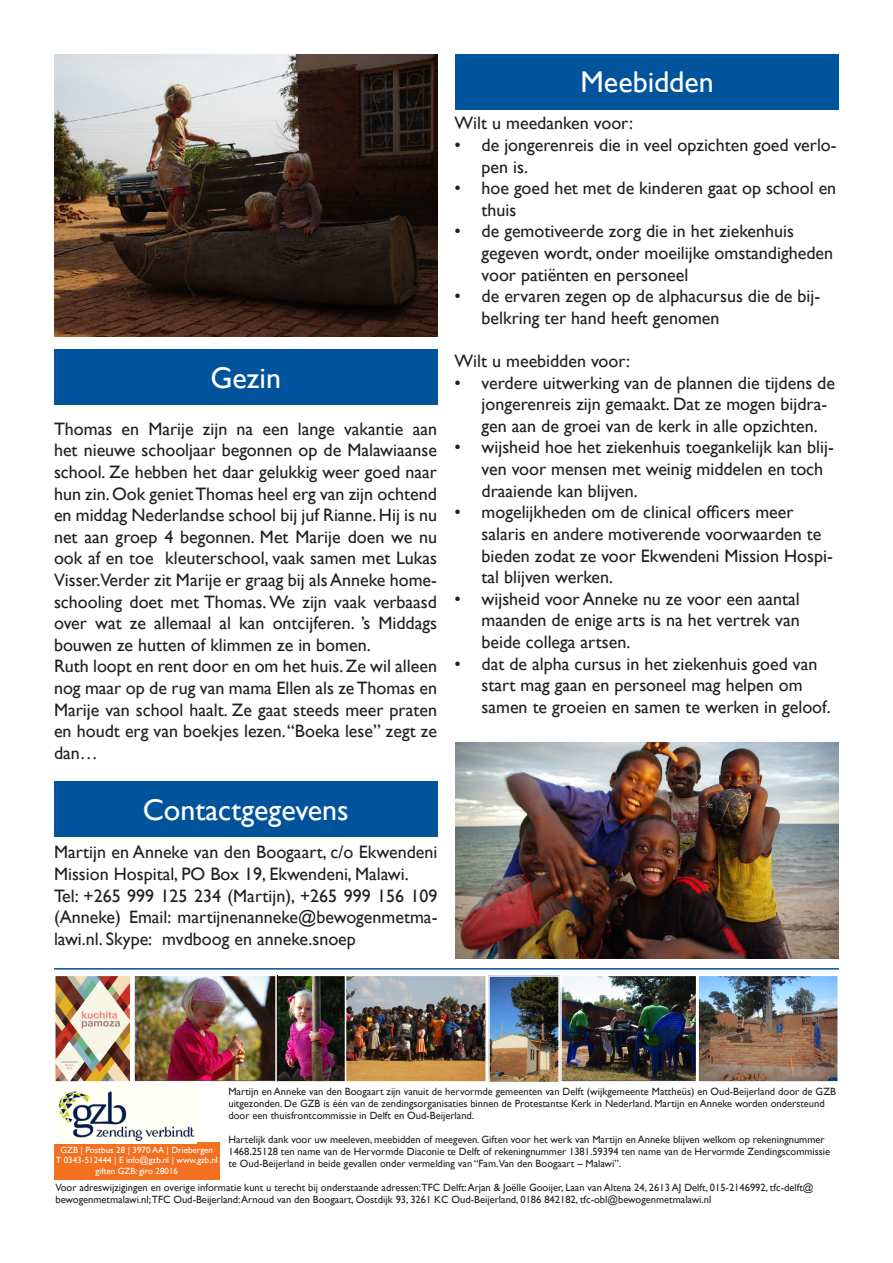
<style>
.page{position:relative;width:893px;height:1263px;background:#fff}
.page>*{position:absolute;margin:0;border:0;box-sizing:border-box;transform-origin:0 0}
.t1{font:30px "Gill Sans";color:#fff}
.t2{font:18px/21.6px "Gill Sans";color:#231f20}
.t3{font:10.5px/12px "Gill Sans";color:#231f20}
.t4{font:9px "Gill Sans";color:#fff}
</style>
<div class="page">
<img style="left:491px;top:978px;width:66px;height:102px">
<div style="left:488px;top:975px;width:72px;height:108px;border:2px solid #fff"></div>
<img style="left:563px;top:977px;width:273px;height:103px">
<div style="left:560px;top:974px;width:137px;height:109px;border:2px solid #fff"></div>
<div style="left:54px;top:1142px;width:166px;height:38px;background:#f37021"></div>
<img style="left:277px;top:977px;width:207px;height:103px">
<div style="left:343px;top:974px;width:144px;height:109px;border:2px solid #fff"></div>
<div style="left:274px;top:974px;width:72px;height:109px;border:2px solid #fff"></div>
<img style="left:136px;top:977px;width:138px;height:103px">
<div style="left:133px;top:974px;width:144px;height:109px;border:2px solid #fff"></div>
<img style="left:57px;top:977px;width:72px;height:103px">
<div style="left:54px;top:974px;width:80px;height:109px;border:2px solid #fff"></div>
<div style="left:697px;top:974px;width:142px;height:109px;border:2px solid #fff"></div>
<hr style="left:54px;top:968px;width:785px;height:1px;background:#01539b">
<div style="left:455px;top:54px;width:384px;height:56px;background:#01539b"></div>
<div style="left:54px;top:781px;width:383px;height:56px;background:#01539b"></div>
<img style="left:54px;top:1087px;width:143px;height:57px">
<div style="left:54px;top:349px;width:383px;height:56px;background:#01539b"></div>
<img style="left:54px;top:54px;width:383px;height:283px">
<img style="left:455px;top:743px;width:384px;height:216px">
<p class="t1" style="left:210px;top:360px;width:72px">Gezin</p>
<p class="t2" style="left:54px;top:418px;width:385px;text-align:justify">Thomas en Marije zijn na een lange vakantie aan het nieuwe schooljaar begonnen op de Malawiaanse school. Ze hebben het daar gelukkig weer goed naar hun zin. Ook geniet Thomas heel erg van zijn ochtend en middag Nederlandse school bij juf Rianne. Hij is nu net aan groep 4 begonnen. Met Marije doen we nu ook af en toe kleuterschool, vaak samen met Lukas Visser.Verder zit Marije er graag bij als Anneke home&shy;schooling doet met Thomas. We zijn vaak verbaasd over wat ze allemaal al kan ontcijferen. ’s Middags bouwen ze hutten of klimmen ze in bomen.</p>
<p class="t2" style="left:54px;top:656px;width:385px;text-align:justify">Ruth loopt en rent door en om het huis. Ze wil alleen nog maar op de rug van mama Ellen als ze Thomas en Marije van school haalt. Ze gaat steeds meer praten en houdt erg van boekjes lezen. “Boeka lese” zegt ze dan…</p>
<p class="t1" style="left:143px;top:792px;width:208px">Contactgegevens</p>
<p class="t2" style="left:54px;top:842px;width:385px">Martijn en Anneke van den Boogaart, c/o Ekwendeni<br>Mission Hospital, PO Box 19, Ekwendeni, Malawi.</p>
<p class="t2" style="left:54px;top:885px;width:385px;text-align:justify">Tel: +265 999 125 234 (Martijn), +265 999 156 109 (Anneke) Email: martijnenanneke@bewogenmetma&shy;lawi.nl. Skype: mvdboog en anneke.snoep</p>
<p class="t1" style="left:580px;top:65px;width:135px">Meebidden</p>
<p class="t2" style="left:454px;top:113px;width:180px">Wilt u meedanken voor:</p>
<p class="t2" style="left:482px;top:135px;width:357px;text-indent:-27px">• de jongerenreis die in veel opzichten goed verlo&shy;pen is.</p>
<p class="t2" style="left:482px;top:178px;width:356px;text-indent:-27px">• hoe goed het met de kinderen gaat op school en thuis</p>
<p class="t2" style="left:482px;top:221px;width:353px;text-indent:-27px">• de gemotiveerde zorg die in het ziekenhuis gegeven wordt, onder moeilijke omstandigheden voor patiënten en personeel</p>
<p class="t2" style="left:482px;top:286px;width:340px;text-indent:-27px">• de ervaren zegen op de alphacursus die de bij&shy;belkring ter hand heeft genomen</p>
<p class="t2" style="left:454px;top:351px;width:177px">Wilt u meebidden voor:</p>
<p class="t2" style="left:482px;top:372px;width:355px;text-indent:-27px">• verdere uitwerking van de plannen die tijdens de jongerenreis zijn gemaakt. Dat ze mogen bijdra&shy;gen aan de groei van de kerk in alle opzichten.</p>
<p class="t2" style="left:482px;top:437px;width:354px;text-indent:-27px">• wijsheid hoe het ziekenhuis toegankelijk kan blij&shy;ven voor mensen met weinig middelen en toch draaiende kan blijven.</p>
<p class="t2" style="left:482px;top:502px;width:353px;text-indent:-27px">• mogelijkheden om de clinical officers meer salaris en andere motiverende voorwaarden te bieden zodat ze voor Ekwendeni Mission Hospi&shy;tal blijven werken.</p>
<p class="t2" style="left:482px;top:588px;width:320px;text-align:justify;text-indent:-27px">• wijsheid voor Anneke nu ze voor een aantal maanden de enige arts is na het vertrek van beide collega artsen.</p>
<p class="t2" style="left:482px;top:653px;width:351px;text-indent:-27px">• dat de alpha cursus in het ziekenhuis goed van start mag gaan en personeel mag helpen om samen te groeien en samen te werken in geloof.</p>
<p class="t3" style="left:228px;top:1086px;width:609px">Martijn en Anneke van den Boogaart zijn vanuit de hervormde gemeenten van Delft (wijkgemeente Mattheüs) en Oud-Beijerland door de GZB uitgezonden. De GZB is één van de zendingsorganisaties binnen de Protestantse Kerk in Nederland. Martijn en Anneke worden ondersteund door een thuisfrontcommissie in Delft en Oud-Beijerland.</p>
<p class="t3" style="left:228px;top:1134px;width:603px">Hartelijk dank voor uw meeleven, meebidden of meegeven. Giften voor het werk van Martijn en Anneke blijven welkom op rekeningnummer<br>1468.25128 ten name van de Hervormde Diaconie te Delft of rekeningnummer 1381.59394 ten name van de Hervormde Zendingscommissie te Oud-Beijerland in beide gevallen onder vermelding van “Fam.Van den Boogaart – Malawi”.</p>
<p class="t3" style="left:56px;top:1182px;width:759px">Voor adreswijzigingen en overige informatie kunt u terecht bij onderstaande adressen:TFC Delft: Arjan &amp; Joëlle Gooijer, Laan van Altena 24, 2613 AJ Delft, 015-2146992, tfc-delft@ bewogenmetmalawi.nl;TFC Oud-Beijerland: Arnoud van den Boogaart, Oostdijk 93, 3261 KC Oud-Beijerland, 0186 842182, tfc-obl@bewogenmetmalawi.nl</p>
<p class="t4" style="left:61px;top:1144px;width:154px">GZB | Postbus 28 | 3970 AA | Driebergen</p>
<p class="t4" style="left:56px;top:1155px;width:163px">T 0343-512444 | E info@gzb.nl | www.gzb.nl</p>
<p class="t4" style="left:96px;top:1166px;width:84px">giften GZB: giro 28016</p>
</div>
